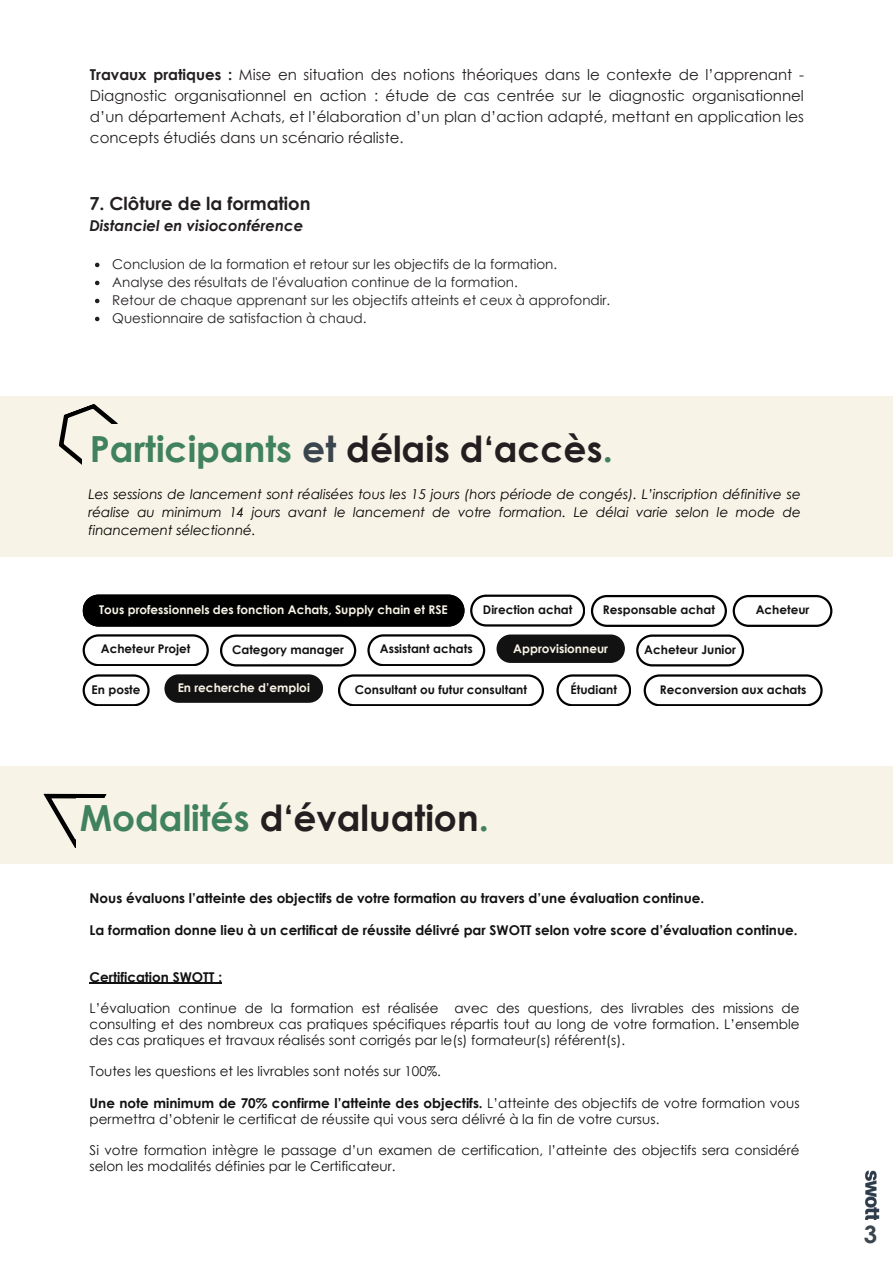
<style>
.page{position:relative;width:893px;height:1264px;background:#fff}
.page>*{position:absolute;margin:0;border:0;box-sizing:border-box;transform-origin:0 0}
.t1{font:700 36px "Century Gothic";color:#40815e}
.t2{font:700 36px "Century Gothic";color:#231f20}
.t3{font:700 24px "Century Gothic";color:#3b454e}
.t4{font:700 18px "Century Gothic";color:#231f20}
.t5{font:15px/21px "Century Gothic";color:#231f20;text-align:justify}
.t6{font:italic 700 15px "Century Gothic";color:#231f20}
.t7{font:13.5px/15.8px "Century Gothic";color:#121212}
.t8{font:13.5px "Century Gothic";color:#231f20}
.t9{font:italic 13.5px/18px "Century Gothic";color:#000;text-align:justify}
.t10{font:700 13.5px "Century Gothic";color:#121212}
.t11{font:700 12px "Century Gothic";color:#121212}
.t12{font:700 12px "Century Gothic";color:#f7f3e6}
.s1{font-weight:700}
.s2{color:#3b454e}
.s3{color:#231f20}
.s4{color:#40815e}
</style>
<div class="page">
<div style="left:0;top:397px;width:892px;height:160px;background:#f7f3e6"></div>
<svg style="left:470px;top:594px;width:115px;height:32px"></svg>
<svg style="left:591px;top:595px;width:241px;height:31px"></svg>
<svg style="left:220px;top:634px;width:136px;height:32px"></svg>
<svg style="left:367px;top:634px;width:118px;height:31px"></svg>
<div style="left:496px;top:634px;width:129px;height:29px;background:#121212;border-radius:14px"></div>
<svg style="left:83px;top:674px;width:67px;height:32px"></svg>
<svg style="left:643px;top:674px;width:179px;height:32px"></svg>
<div style="left:164px;top:674px;width:159px;height:28px;background:#121212;border-radius:14px"></div>
<svg style="left:338px;top:674px;width:206px;height:32px"></svg>
<svg style="left:83px;top:634px;width:126px;height:31px"></svg>
<svg style="left:636px;top:634px;width:108px;height:32px"></svg>
<svg style="left:556px;top:674px;width:74px;height:32px"></svg>
<div style="left:83px;top:594px;width:381px;height:32px;background:#000"></div>
<svg style="left:59px;top:404px;width:59px;height:61px"></svg>
<div style="left:83px;top:424px;width:529px;height:59px;background:#f7f3e6"></div>
<img style="left:865px;top:1170px;width:14px;height:49px">
<div style="left:0;top:766px;width:892px;height:97px;background:#f7f3e6"></div>
<svg style="left:43px;top:793px;width:64px;height:55px"></svg>
<div style="left:76px;top:798px;width:495px;height:55px;background:#f7f3e6"></div>
<hr style="left:90px;top:982px;width:132px;height:2px;background:#121212">
<svg style="left:95px;top:263px;width:4px;height:4px"></svg>
<svg style="left:95px;top:281px;width:4px;height:4px"></svg>
<svg style="left:95px;top:299px;width:4px;height:4px"></svg>
<svg style="left:95px;top:317px;width:4px;height:4px"></svg>
<p class="t5" style="left:90px;top:64px;width:715px"><span class="s1">Travaux pratiques :</span> Mise en situation des notions théoriques dans le contexte de l’apprenant - Diagnostic organisationnel en action : étude de cas centrée sur le diagnostic organisationnel d’un département Achats, et l’élaboration d’un plan d’action adapté, mettant en application les concepts étudiés dans un scénario réaliste.</p>
<p class="t4" style="left:89px;top:192px;width:223px">7. Clôture de la formation</p>
<p class="t6" style="left:89px;top:216px;width:215px">Distanciel en visioconférence</p>
<p class="t8" style="left:112px;top:256px;width:446px">Conclusion de la formation et retour sur les objectifs de la formation.</p>
<p class="t8" style="left:112px;top:274px;width:407px">Analyse des résultats de l'évaluation continue de la formation.</p>
<p class="t8" style="left:112px;top:292px;width:499px">Retour de chaque apprenant sur les objectifs atteints et ceux à approfondir.</p>
<p class="t8" style="left:112px;top:310px;width:256px">Questionnaire de satisfaction à chaud.</p>
<p class="t1" style="left:90px;top:425px;width:524px">Participants <span class="s2">et</span> <span class="s3">délais d‘accès</span>.</p>
<p class="t9" style="left:88px;top:485px;width:713px">Les sessions de lancement sont réalisées tous les 15 jours (hors période de congés). L’inscription définitive se réalise au minimum 14 jours avant le lancement de votre formation. Le délai varie selon le mode de financement sélectionné.</p>
<p class="t12" style="left:99px;top:601px;width:350px">Tous professionnels des fonction Achats, Supply chain et RSE</p>
<p class="t11" style="left:483px;top:601px;width:91px">Direction achat</p>
<p class="t11" style="left:603px;top:602px;width:113px">Responsable achat</p>
<p class="t11" style="left:755px;top:602px;width:55px">Acheteur</p>
<p class="t11" style="left:232px;top:641px;width:113px">Category manager</p>
<p class="t11" style="left:380px;top:641px;width:94px">Assistant achats</p>
<p class="t12" style="left:513px;top:640px;width:96px">Approvisionneur</p>
<p class="t11" style="left:101px;top:641px;width:91px">Acheteur Projet</p>
<p class="t11" style="left:644px;top:641px;width:93px">Acheteur Junior</p>
<p class="t11" style="left:570px;top:681px;width:48px">Étudiant</p>
<p class="t11" style="left:92px;top:681px;width:50px">En poste</p>
<p class="t12" style="left:178px;top:680px;width:134px">En recherche d’emploi</p>
<p class="t11" style="left:355px;top:681px;width:174px">Consultant ou futur consultant</p>
<p class="t11" style="left:659px;top:681px;width:148px">Reconversion aux achats</p>
<p class="t2" style="left:80px;top:794px;width:410px"><span class="s4">Modalités</span> d‘évaluation<span class="s4">.</span></p>
<p class="t10" style="left:90px;top:889px;width:616px">Nous évaluons l’atteinte des objectifs de votre formation au travers d’une évaluation continue.</p>
<p class="t10" style="left:90px;top:920px;width:709px">La formation donne lieu à un certificat de réussite délivré par SWOTT selon votre score d’évaluation continue.</p>
<p class="t10" style="left:90px;top:968px;width:134px">Certification SWOTT :</p>
<p class="t7" style="left:90px;top:1000px;width:711px;text-align:justify">L’évaluation continue de la formation est réalisée avec des questions, des livrables des missions de consulting et des nombreux cas pratiques spécifiques répartis tout au long de votre formation. L’ensemble des cas pratiques et travaux réalisés sont corrigés par le(s) formateur(s) référent(s).</p>
<p class="t7" style="left:90px;top:1063px;width:353px">Toutes les questions et les livrables sont notés sur 100%.</p>
<p class="t7" style="left:90px;top:1094px;width:711px"><span class="s1">Une note minimum de 70% confirme l’atteinte des objectifs.</span> L’atteinte des objectifs de votre formation vous permettra d’obtenir le certificat de réussite qui vous sera délivré à la fin de votre cursus.</p>
<p class="t7" style="left:90px;top:1141px;width:711px">Si votre formation intègre le passage d’un examen de certification, l’atteinte des objectifs sera considéré selon les modalités définies par le Certificateur.</p>
<p class="t3" style="left:863px;top:1218px;width:15px">3</p>
</div>
